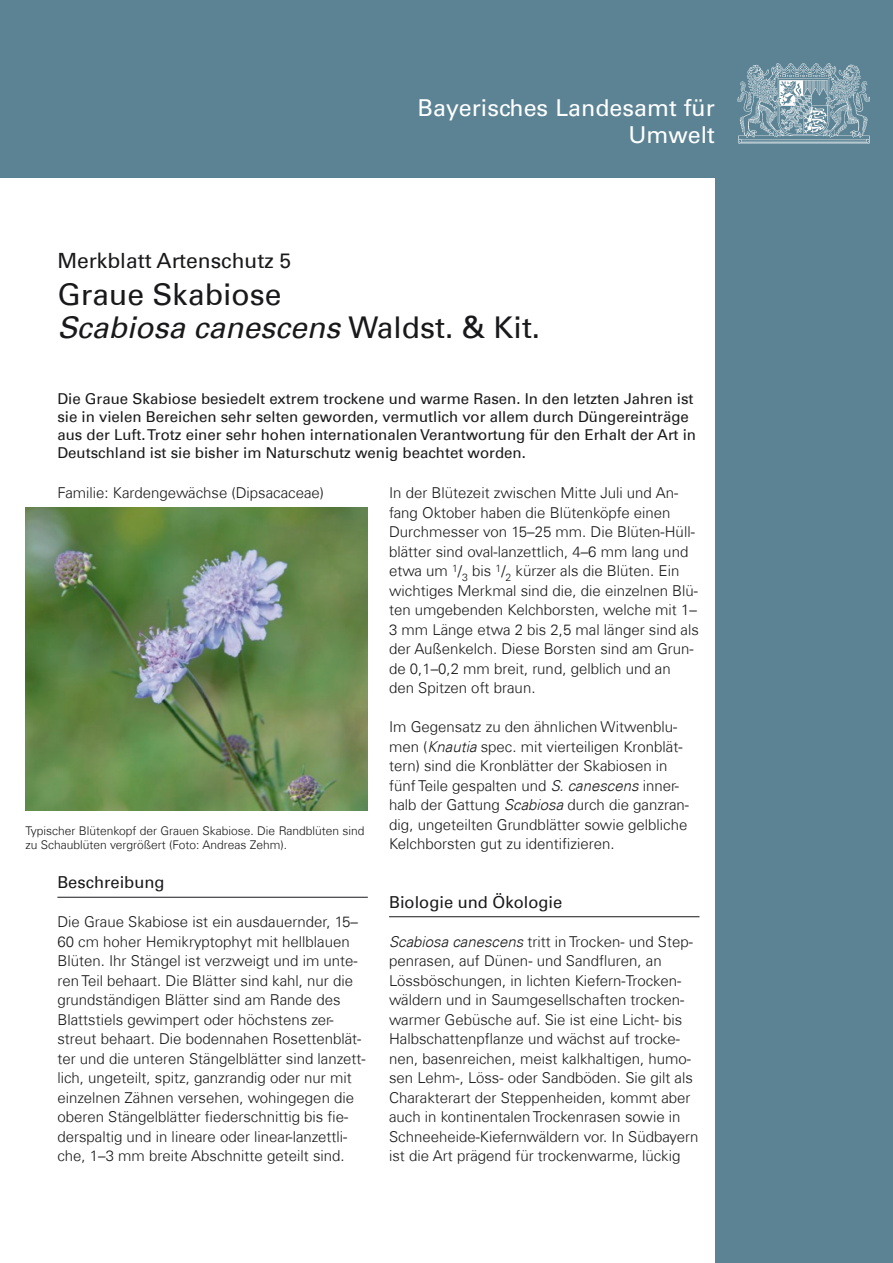
<style>
.page{position:relative;width:893px;height:1263px;background:#5c8394}
.page>*{position:absolute;margin:0;border:0;box-sizing:border-box;transform-origin:0 0}
.t1{font:30px/33px "Univers Com 55 Roman";color:#19181a}
.BayLandesamt-neben_W{font:23.25px/27.8px "Univers LT Std";color:#fff;text-align:right}
.Artenschutznr{font:21px "Univers Com 55 Roman";color:#19181a}
.t2{font:16.5px "Univers Com 55 Roman";color:#19181a}
.Fließtext{font:300 15px/19.5px "Univers Com 45";color:#19181a}
.t3{font:15px/18px "Univers Com 55 Roman";color:#19181a}
.t4{font:300 12px/14.4px "Univers Com 45";color:#19181a}
.s1{font-family:"Univers Com 55";font-style:italic}
.s2{font-style:italic}
</style>
<div class="page">
<div style="left:0;top:179px;width:714px;height:1084px;background:#fff"></div>
<img style="left:737px;top:63px;width:132px;height:80px">
<hr style="left:57px;top:897px;width:311px;height:1px;background:#19181a">
<img style="left:26px;top:507px;width:342px;height:303px">
<hr style="left:389px;top:916px;width:310px;height:1px;background:#19181a">
<h4 class="BayLandesamt-neben_W" style="left:418px;top:94px;width:299px">Bayerisches Landesamt für<br>Umwelt</h4>
<h4 class="Artenschutznr" style="left:57px;top:248px;width:235px">Merkblatt Artenschutz 5</h4>
<h1 class="t1" style="left:57px;top:278px;width:484px">Graue Skabiose<br><span class="s1">Scabiosa canescens</span> Waldst. &amp; Kit.</h1>
<h3 class="t3" style="left:57px;top:389px;width:640px">Die Graue Skabiose besiedelt extrem trockene und warme Rasen. In den letzten Jahren ist sie in vielen Bereichen sehr selten geworden, vermutlich vor allem durch Düngereinträge aus der Luft. Trotz einer sehr hohen internationalen Verantwortung für den Erhalt der Art in Deutschland ist sie bisher im Naturschutz wenig beachtet worden.</h3>
<p class="Fließtext" style="left:57px;top:483px;width:268px">Familie: Kardengewächse (Dipsacaceae)</p>
<p class="Fließtext" style="left:389px;top:483px;width:311px">In der Blütezeit zwischen Mitte Juli und An&shy;fang Oktober haben die Blütenköpfe einen Durchmesser von 15–25 mm. Die Blüten-Hüll&shy;blätter sind oval-lanzettlich, 4–6 mm lang und etwa um <sup>1</sup>/<sub>3</sub> bis <sup>1</sup>/<sub>2</sub> kürzer als die Blüten. Ein wichtiges Merkmal sind die, die einzelnen Blü&shy;ten umgebenden Kelchborsten, welche mit 1– 3 mm Länge etwa 2 bis 2,5 mal länger sind als der Außenkelch. Diese Borsten sind am Grun&shy;de 0,1–0,2 mm breit, rund, gelblich und an den Spitzen oft braun.</p>
<p class="Fließtext" style="left:389px;top:717px;width:302px">Im Gegensatz zu den ähnlichen Witwenblu&shy;men (<span class="s2">Knautia</span> spec. mit vierteiligen Kronblät&shy;tern) sind die Kronblätter der Skabiosen in fünf Teile gespalten und <span class="s2">S. canescens</span> inner&shy;halb der Gattung <span class="s2">Scabiosa</span> durch die ganzran&shy;dig, ungeteilten Grundblätter sowie gelbliche Kelchborsten gut zu identifizieren.</p>
<p class="t4" style="left:26px;top:823px;width:341px">Typischer Blütenkopf der Grauen Skabiose. Die Randblüten sind zu Schaublüten vergrößert (Foto: Andreas Zehm).</p>
<h2 class="t2" style="left:57px;top:872px;width:109px">Beschreibung</h2>
<p class="Fließtext" style="left:57px;top:912px;width:310px">Die Graue Skabiose ist ein ausdauernder, 15– 60 cm hoher Hemikryptophyt mit hellblauen Blüten. Ihr Stängel ist verzweigt und im unte&shy;ren Teil behaart. Die Blätter sind kahl, nur die grundständigen Blätter sind am Rande des Blattstiels gewimpert oder höchstens zer&shy;streut behaart. Die bodennahen Rosettenblät&shy;ter und die unteren Stängelblätter sind lanzett&shy;lich, ungeteilt, spitz, ganzrandig oder nur mit einzelnen Zähnen versehen, wohingegen die oberen Stängelblätter fiederschnittig bis fie&shy;derspaltig und in lineare oder linear-lanzettli&shy;che, 1–3 mm breite Abschnitte geteilt sind.</p>
<h2 class="t2" style="left:389px;top:892px;width:175px">Biologie und Ökologie</h2>
<p class="Fließtext" style="left:389px;top:932px;width:311px"><span class="s2">Scabiosa canescens</span> tritt in Trocken- und Step&shy;penrasen, auf Dünen- und Sandfluren, an Lössböschungen, in lichten Kiefern-Trocken&shy;wäldern und in Saumgesellschaften trocken&shy;warmer Gebüsche auf. Sie ist eine Licht- bis Halbschattenpflanze und wächst auf trocke&shy;nen, basenreichen, meist kalkhaltigen, humo&shy;sen Lehm-, Löss- oder Sandböden. Sie gilt als Charakterart der Steppenheiden, kommt aber auch in kontinentalen Trockenrasen sowie in Schneeheide-Kiefernwäldern vor. In Südbayern ist die Art prägend für trockenwarme, lückig</p>
</div>
